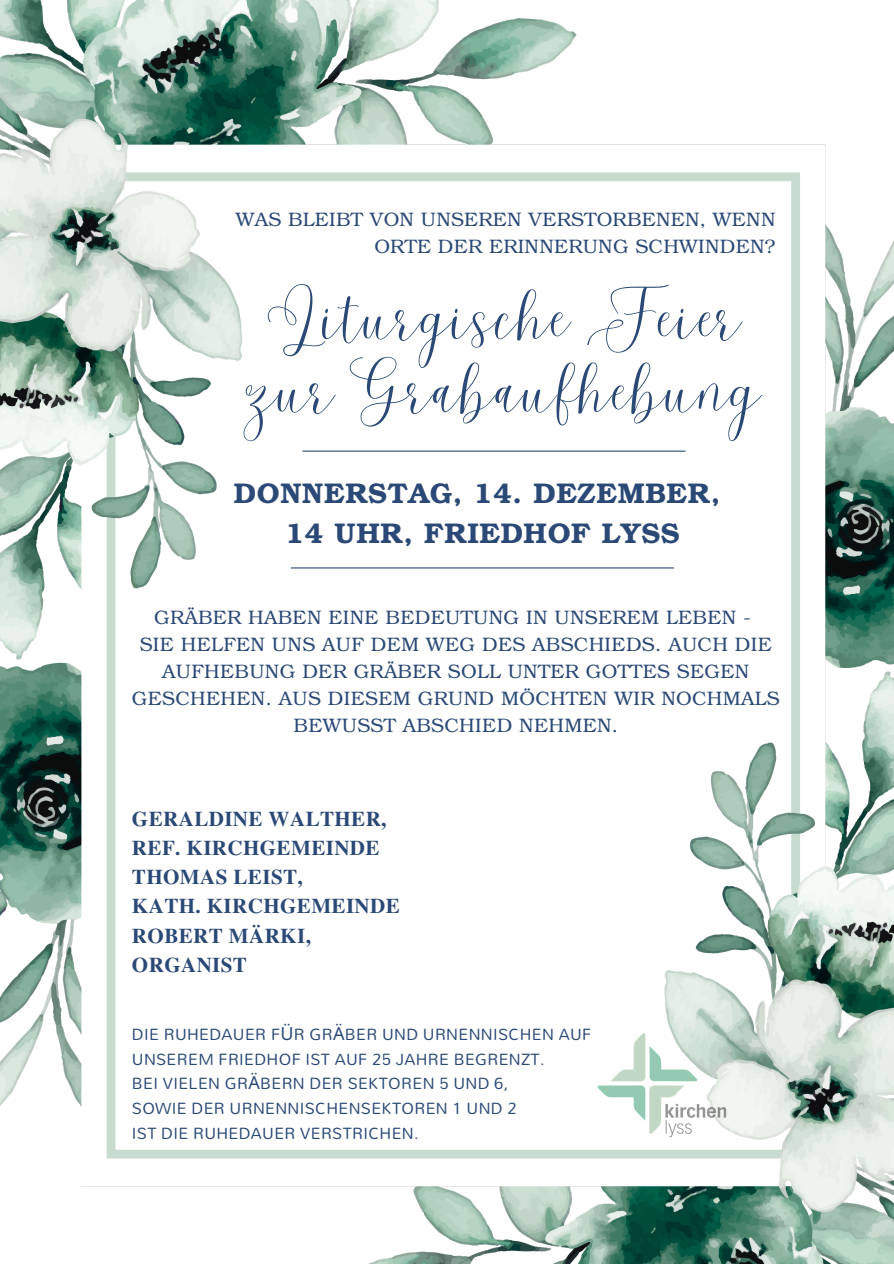
<style>
.page{position:relative;width:894px;height:1264px;background:#fff}
.page>*{position:absolute;margin:0;border:0;box-sizing:border-box;transform-origin:0 0}
.t1{font:52.5px "Malibu";letter-spacing:.02em;color:#2b4976}
.t2{font:700 28.5px "Te X Gyre Bonum";letter-spacing:.025em;color:#2b4976}
.t3{font:700 21px "Te X Gyre Termes";letter-spacing:.02em;color:#2b4976}
.t4{font:19.5px/27px "Te X Gyre Bonum";letter-spacing:.02em;color:#2b4976;text-align:right}
.t5{font:18px "Mallanna";letter-spacing:.02em;color:#2b4976}
.s1{font-family:"Noto Sans"}
</style>
<div class="page">
<img style="left:0;top:0;width:893px;height:1263px">
<hr style="left:302px;top:450px;width:383px;height:1px;background:#2b4976">
<hr style="left:291px;top:567px;width:382px;height:1px;background:#2b4976">
<img style="left:572px;top:1024px;width:180px;height:121px">
<p class="t4" style="left:236px;top:204px;width:541px">WAS BLEIBT VON UNSEREN VERSTORBENEN, WENN<br>ORTE DER ERINNERUNG SCHWINDEN?</p>
<p class="t1" style="left:268px;top:285px;width:475px">Liturgische Feier</p>
<p class="t1" style="left:248px;top:358px;width:514px">zur Grabaufhebung</p>
<p class="t2" style="left:234px;top:470px;width:488px">DONNERSTAG, 14. DEZEMBER,</p>
<p class="t2" style="left:285px;top:511px;width:396px">14 UHR, FRIEDHOF LYSS</p>
<p class="t4" style="left:154px;top:602px;width:598px">GRÄBER HABEN EINE BEDEUTUNG IN UNSEREM LEBEN -</p>
<p class="t4" style="left:132px;top:629px;width:649px;text-align:center">SIE HELFEN UNS AUF DEM WEG DES ABSCHIEDS. AUCH DIE AUFHEBUNG DER GRÄBER SOLL UNTER GOTTES SEGEN GESCHEHEN. AUS DIESEM GRUND MÖCHTEN WIR NOCHMALS BEWUSST ABSCHIED NEHMEN.</p>
<p class="t3" style="left:132px;top:802px;width:256px">GERALDINE WALTHER,</p>
<p class="t3" style="left:132px;top:831px;width:249px">REF. KIRCHGEMEINDE</p>
<p class="t3" style="left:132px;top:860px;width:172px">THOMAS LEIST,</p>
<p class="t3" style="left:132px;top:890px;width:269px">KATH. KIRCHGEMEINDE</p>
<p class="t3" style="left:132px;top:919px;width:180px">ROBERT MÄRKI,</p>
<p class="t3" style="left:132px;top:948px;width:116px">ORGANIST</p>
<p class="t5" style="left:132px;top:1023px;width:460px">DIE RUHEDAUER F<span class="s1">Ü</span>R GR<span class="s1">Ä</span>BER UND URNENNISCHEN AUF</p>
<p class="t5" style="left:132px;top:1047px;width:414px">UNSEREM FRIEDHOF IST AUF 25 JAHRE BEGRENZT.</p>
<p class="t5" style="left:132px;top:1072px;width:378px">BEI VIELEN GR<span class="s1">Ä</span>BERN DER SEKTOREN 5 UND 6,</p>
<p class="t5" style="left:132px;top:1097px;width:386px">SOWIE DER URNENNISCHENSEKTOREN 1 UND 2</p>
<p class="t5" style="left:132px;top:1122px;width:288px">IST DIE RUHEDAUER VERSTRICHEN.</p>
</div>
